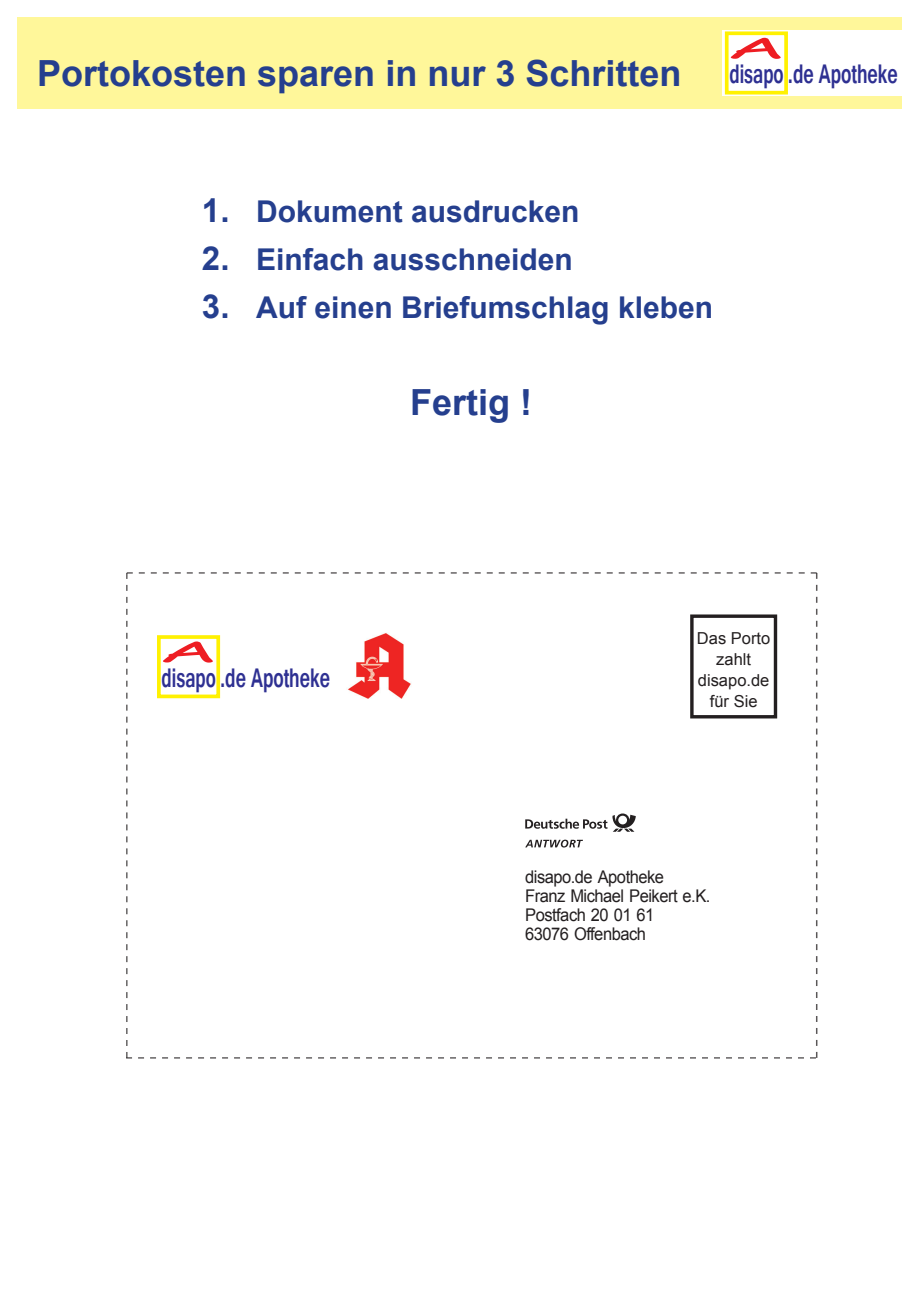
<style>
.page{position:relative;width:919px;height:1289px;background:#fff}
.page>*{position:absolute;margin:0;border:0;box-sizing:border-box;transform-origin:0 0}
.t1{font:700 36px "Arial";color:#253f8e}
.t2{font:700 30px "Arial";color:#253f8e}
.t3{font:28.65px "Comic Sans MS";color:#ee1d23;scale:2.92 1}
.t4{font:700 28.2px "Gautami";color:#2e3092;scale:.66 1}
.t5{font:17.55px/19.2px "Arial";letter-spacing:-.03em;color:#231f20;scale:.94 1}
.t6{font:16.5px/21px "Arial";color:#231f20;text-align:center}
.s1{font-size:33px}
</style>
<div class="page">
<div style="left:17px;top:17px;width:884px;height:91px;background:#fff79a"></div>
<svg style="left:126px;top:572px;width:691px;height:486px"></svg>
<div style="left:722px;top:30px;width:179px;height:65px;background:#fff"></div>
<div style="left:724px;top:31px;width:63px;height:63px;border:4px solid #fff101"></div>
<p class="t1" style="left:37px;top:50px;width:646px">Portokosten sparen in nur 3 Schritten</p>
<p class="t3" style="left:725px;top:27px;width:22px">A</p>
<p class="t4" style="left:729px;top:57px;width:257px">disapo .de Apotheke</p>
<p class="t2" style="left:202px;top:191px;width:379px"><span class="s1">1.</span> Dokument ausdrucken</p>
<p class="t2" style="left:202px;top:239px;width:372px"><span class="s1">2.</span> Einfach ausschneiden</p>
<p class="t2" style="left:202px;top:287px;width:512px"><span class="s1">3.</span> Auf einen Briefumschlag kleben</p>
<p class="t1" style="left:410px;top:378px;width:123px">Fertig !</p>
<p class="t3" style="left:157px;top:630px;width:22px">A</p>
<p class="t4" style="left:162px;top:661px;width:257px">disapo .de Apotheke</p>
<p class="t6" style="left:697px;top:628px;width:75px">Das Porto zahlt disapo.de für Sie</p>
<p class="t5" style="left:525px;top:867px;width:199px">disapo.de Apotheke<br>Franz Michael Peikert e.K.<br>Postfach 20 01 61<br>63076 Offenbach</p>
</div>
